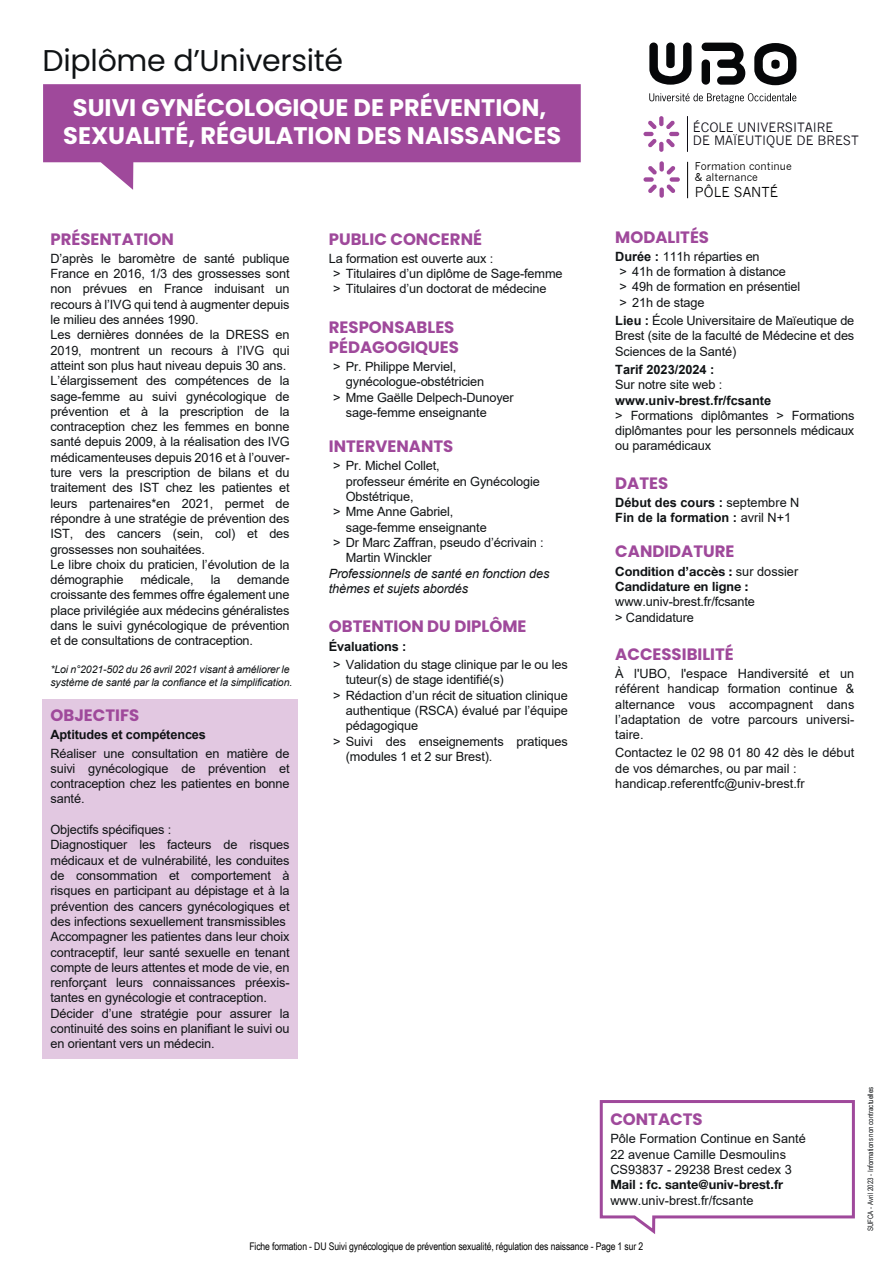
<style>
.page{position:relative;width:893px;height:1263px;background:#fff}
.page>*{position:absolute;margin:0;border:0;box-sizing:border-box;transform-origin:0 0}
.t1{font:30px "Poppins";letter-spacing:-.01em;color:#101315}
.t2{font:700 24px/28.8px "Poppins";color:#fff;text-align:center}
.t3{font:700 16.5px/19.8px "Poppins";color:#9f499b}
.t4{font:13.5px "News Gothic";color:#000001}
.t5{font:12.75px/15.3px "Arial";letter-spacing:-.01em;color:#101315}
.t6{font:700 12.75px/15.3px "Arial";color:#101315}
.t7{font:700 12.75px/15.3px "Helvetica Neue";color:#101315}
.t8{font:italic 12.75px/15.3px "Arial";letter-spacing:-.01em;color:#101315}
.t9{font:12.6px/13.5px "News Gothic";color:#0d0b14}
.t10{font:italic 10.5px/12.6px "Arial";letter-spacing:-.01em;color:#101315}
.t11{font:10.5px "Arial Narrow";letter-spacing:-.01em;color:#000001}
.t12{font:10.5px/10.5px "News Gothic";color:#000001}
.t13{font:7.5px "Arial Narrow";color:#101315}
.s1{font-weight:700}
.s2{font-weight:400}
.s3{font-family:"Arial";font-weight:400}
</style>
<div class="page">
<svg style="left:649px;top:43px;width:147px;height:42px"></svg>
<svg style="left:649px;top:93px;width:147px;height:10px"></svg>
<div style="left:43px;top:699px;width:255px;height:360px;background:#e2c8e1"></div>
<svg style="left:43px;top:84px;width:538px;height:106px;fill:#9f499b"></svg>
<svg style="left:599px;top:1100px;width:256px;height:134px"></svg>
<svg style="left:666px;top:166px;width:9px;height:9px"></svg>
<svg style="left:648px;top:184px;width:9px;height:9px"></svg>
<div style="left:670px;top:177px;width:10px;height:5px;background:#9f499b;border-radius:2px"></div>
<div style="left:643px;top:177px;width:11px;height:5px;background:#9f499b;border-radius:2px"></div>
<svg style="left:666px;top:184px;width:9px;height:9px"></svg>
<svg style="left:648px;top:166px;width:9px;height:9px"></svg>
<div style="left:659px;top:187px;width:5px;height:11px;background:#9f499b;border-radius:2px"></div>
<div style="left:659px;top:161px;width:5px;height:11px;background:#9f499b;border-radius:2px"></div>
<hr style="left:687px;top:162px;width:1px;height:36px;background:#000001">
<svg style="left:666px;top:120px;width:9px;height:9px"></svg>
<svg style="left:648px;top:139px;width:9px;height:8px"></svg>
<hr style="left:669px;top:132px;width:10px;height:4px;background:#9f499b;border-radius:2px">
<svg style="left:643px;top:132px;width:11px;height:4px"></svg>
<svg style="left:666px;top:139px;width:9px;height:8px"></svg>
<svg style="left:648px;top:121px;width:9px;height:8px"></svg>
<svg style="left:659px;top:142px;width:4px;height:10px"></svg>
<svg style="left:659px;top:116px;width:4px;height:10px"></svg>
<hr style="left:687px;top:116px;width:1px;height:36px;background:#0d0b14">
<h1 class="t1" style="left:43px;top:43px;width:302px">Diplôme d’Université</h1>
<h2 class="t2" style="left:63px;top:93px;width:499px">SUIVI GYNÉCOLOGIQUE DE PRÉVENTION,<br>SEXUALITÉ, RÉGULATION DES NAISSANCES</h2>
<p class="t3" style="left:51px;top:229px;width:125px">PRÉSENTATION</p>
<p class="t5" style="left:51px;top:251px;width:241px">D’après le baromètre de santé publique France en 2016, 1/3 des grossesses sont non prévues en France induisant un recours à l’IVG qui tend à augmenter depuis le milieu des années 1990.<br>Les dernières données de la DRESS en 2019, montrent un recours à l’IVG qui atteint son plus haut niveau depuis 30 ans.<br>L’élargissement des compétences de la sage-femme au suivi gynécologique de prévention et à la prescription de la contraception chez les femmes en bonne santé depuis 2009, à la réalisation des IVG médicamenteuses depuis 2016 et à l’ouver&shy;ture vers la prescription de bilans et du traitement des IST chez les patientes et leurs partenaires*en 2021, permet de répondre à une stratégie de prévention des IST, des cancers (sein, col) et des grossesses non souhaitées.<br>Le libre choix du praticien, l’évolution de la démographie</p>
<p class="t5" style="left:140px;top:572px;width:55px">médicale,</p>
<p class="t5" style="left:211px;top:572px;width:11px">la</p>
<p class="t5" style="left:51px;top:572px;width:241px;text-align:justify;text-indent:187px">demande croissante des femmes offre également une place privilégiée aux médecins généralistes dans le suivi gynécologique de prévention et de consultations de contraception.</p>
<p class="t10" style="left:51px;top:663px;width:243px">*Loi n°2021-502 du 26 avril 2021 visant à améliorer le système de santé par la confiance et la simplification.</p>
<p class="t3" style="left:51px;top:705px;width:90px">OBJECTIFS</p>
<p class="t6" style="left:51px;top:727px;width:157px">Aptitudes et compétences</p>
<p class="t5" style="left:51px;top:745px;width:241px;text-align:justify">Réaliser une consultation en matière de suivi gynécologique de prévention et contraception chez les patientes en bonne santé.</p>
<p class="t5" style="left:51px;top:822px;width:241px">Objectifs spécifiques :<br>Diagnostiquer les facteurs de risques médicaux et de vulnérabilité, les conduites de consommation et comportement à risques en participant au dépistage et à la prévention des cancers gynécologiques et des infections sexuellement transmissibles Accompagner les patientes dans leur choix contraceptif, leur santé sexuelle en tenant compte de leurs attentes et mode de vie, en renforçant leurs connaissances préexis&shy;tantes en gynécologie et contraception.<br>Décider d’une stratégie pour assurer la continuité des soins en planifiant le suivi ou en orientant vers un médecin.</p>
<p class="t3" style="left:329px;top:229px;width:155px">PUBLIC CONCERNÉ</p>
<p class="t5" style="left:333px;top:251px;width:231px;text-indent:-4px">La formation est ouverte aux :<br>&gt; Titulaires d’un diplôme de Sage-femme &gt; Titulaires d’un doctorat de médecine</p>
<p class="t3" style="left:329px;top:317px;width:132px">RESPONSABLES<br>PÉDAGOGIQUES</p>
<p class="t5" style="left:333px;top:359px;width:125px">&gt; Pr. Philippe Merviel,</p>
<p class="t5" style="left:346px;top:374px;width:140px">gynécologue-obstétricien</p>
<p class="t5" style="left:333px;top:389px;width:182px">&gt; Mme Gaëlle Delpech-Dunoyer</p>
<p class="t5" style="left:346px;top:405px;width:142px">sage-femme enseignante</p>
<p class="t3" style="left:329px;top:437px;width:126px">INTERVENANTS</p>
<p class="t5" style="left:333px;top:458px;width:108px">&gt; Pr. Michel Collet,</p>
<p class="t5" style="left:346px;top:473px;width:195px">professeur émérite en Gynécologie</p>
<p class="t5" style="left:346px;top:489px;width:69px">Obstétrique,</p>
<p class="t5" style="left:333px;top:504px;width:122px">&gt; Mme Anne Gabriel,</p>
<p class="t5" style="left:346px;top:519px;width:142px">sage-femme enseignante</p>
<p class="t5" style="left:333px;top:535px;width:212px">&gt; Dr Marc Zaffran, pseudo d’écrivain :</p>
<p class="t5" style="left:346px;top:550px;width:87px">Martin Winckler</p>
<p class="t8" style="left:329px;top:566px;width:222px">Professionnels de santé en fonction des thèmes et sujets abordés</p>
<p class="t3" style="left:329px;top:617px;width:199px">OBTENTION DU DIPLÔME</p>
<p class="t6" style="left:329px;top:639px;width:79px">Évaluations :</p>
<p class="t5" style="left:333px;top:657px;width:236px">&gt; Validation du stage clinique par le ou les</p>
<p class="t5" style="left:346px;top:672px;width:160px">tuteur(s) de stage identifié(s)</p>
<p class="t5" style="left:333px;top:687px;width:236px">&gt; Rédaction d’un récit de situation clinique</p>
<p class="t5" style="left:346px;top:703px;width:224px">authentique (RSCA) évalué par l’équipe</p>
<p class="t5" style="left:346px;top:718px;width:74px">pédagogique</p>
<p class="t5" style="left:333px;top:733px;width:236px">&gt; Suivi des enseignements pratiques</p>
<p class="t5" style="left:346px;top:749px;width:148px">(modules 1 et 2 sur Brest).</p>
<p class="t9" style="left:693px;top:121px;width:167px">ÉCOLE UNIVERSITAIRE<br>DE MAÏEUTIQUE DE BREST</p>
<p class="t12" style="left:695px;top:161px;width:98px">Formation continue &amp; alternance</p>
<p class="t4" style="left:695px;top:185px;width:85px">PÔLE SANTÉ</p>
<p class="t3" style="left:615px;top:227px;width:95px">MODALITÉS</p>
<p class="t5" style="left:619px;top:249px;width:182px;text-indent:-4px"><span class="s1">Durée :</span> 111h réparties en<br>&gt; 41h de formation à distance<br>&gt; 49h de formation en présentiel &gt; 21h de stage</p>
<p class="t5" style="left:615px;top:313px;width:241px;text-align:justify"><span class="s1">Lieu :</span> École Universitaire de Maïeutique de Brest (site de la faculté de Médecine et des Sciences de la Santé)</p>
<p class="t6" style="left:615px;top:362px;width:101px">Tarif 2023/2024 :</p>
<p class="t5" style="left:615px;top:377px;width:109px">Sur notre site web :</p>
<p class="t6" style="left:615px;top:393px;width:157px">www.univ-brest.fr/fcsante</p>
<p class="t5" style="left:615px;top:408px;width:241px;text-align:justify">&gt; Formations diplômantes &gt; Formations diplômantes pour les personnels médicaux ou paramédicaux</p>
<p class="t3" style="left:615px;top:473px;width:54px">DATES</p>
<p class="t6" style="left:615px;top:495px;width:186px">Début des cours : <span class="s2">septembre N<br></span>Fin de la formation : <span class="s2">avril N+1</span></p>
<p class="t3" style="left:615px;top:542px;width:121px">CANDIDATURE</p>
<p class="t7" style="left:615px;top:563px;width:184px">Condition d’accès : <span class="s3">sur dossier<br></span>Candidature en ligne :</p>
<p class="t5" style="left:615px;top:594px;width:141px">www.univ-brest.fr/fcsante &gt; Candidature</p>
<p class="t3" style="left:615px;top:644px;width:120px">ACCESSIBILITÉ</p>
<p class="t5" style="left:615px;top:666px;width:241px;text-align:justify">À l'UBO, l'espace Handiversité et un référent handicap formation continue &amp; alternance vous accompagnent dans l’adaptation de votre parcours universi&shy;taire.</p>
<p class="t5" style="left:615px;top:745px;width:241px">Contactez le 02 98 01 80 42 dès le début de vos démarches, ou par mail : handicap.referentfc@univ-brest.fr</p>
<p class="t3" style="left:610px;top:1109px;width:94px">CONTACTS</p>
<p class="t5" style="left:610px;top:1131px;width:197px">Pôle Formation Continue en Santé<br>22 avenue Camille Desmoulins<br>CS93837 - 29238 Brest cedex 3</p>
<p class="t7" style="left:610px;top:1177px;width:174px">Mail : fc. sante@univ-brest.fr</p>
<p class="t5" style="left:610px;top:1192px;width:145px">www.univ-brest.fr/fcsante</p>
<p class="t11" style="left:249px;top:1238px;width:395px">Fiche formation - DU Suivi gynécologique de prévention sexualité, régulation des naissance - Page 1 sur 2</p>
<p class="t13" style="left:865px;top:1231px;width:146px;rotate:-90deg">SUFCA - Avril 2023 - Informations non contractuelles</p>
</div>
